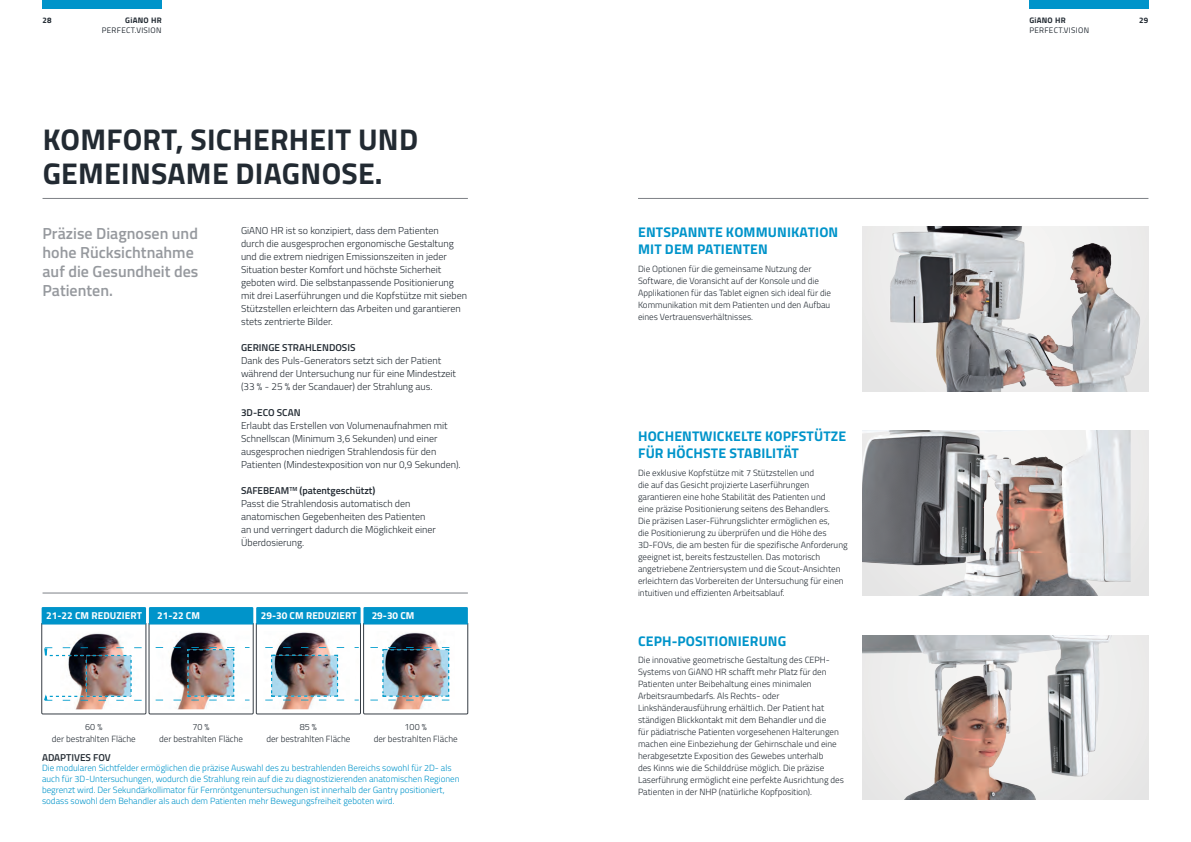
<style>
.page{position:relative;width:1191px;height:842px;background:#fff}
.page>*{position:absolute;margin:0;border:0;box-sizing:border-box;transform-origin:0 0}
._01_titolo{font:700 30px/34px "Titillium";letter-spacing:.01em;color:#222a32}
._02_sottotitolo{font:600 16px/19.2px "Titillium";color:#96999e}
._06_titolo_descrizio{font:700 14px/16.8px "Titillium";letter-spacing:.01em;color:#0094ca}
._03_corpo_testo{font:300 10px/13px "Titillium";color:#222a32}
._03_corpo_testo-2{font:600 10px "Titillium";color:#222a32}
._04_titolo_nota{font:700 10px "Titillium";letter-spacing:.01em;color:#fff}
._07_corpo_testo_desc{font:300 9px/12px "Titillium";color:#222a32}
._05_corpo_testo_nota{font:300 9px/10.8px "Titillium";color:#0094ca}
.t1{font:8px "Titillium";letter-spacing:.04em;color:#222a32}
.t2{font:700 8px "Titillium";letter-spacing:.03em;color:#222a32}
</style>
<div class="page">
<div style="left:1029px;top:0;width:119px;height:9px;background:#0094ca"></div>
<hr style="left:43px;top:198px;width:425px;height:1px;background:#7d8186">
<div style="left:43px;top:0;width:119px;height:9px;background:#0094ca"></div>
<img style="left:863px;top:227px;width:285px;height:164px">
<hr style="left:638px;top:198px;width:510px;height:1px;background:#7d8186">
<div style="left:863px;top:635px;width:285px;height:164px;background:#ecebeb"></div>
<div style="left:863px;top:431px;width:285px;height:164px;background:#eae9e9"></div>
<img style="left:863px;top:431px;width:267px;height:164px">
<img style="left:863px;top:635px;width:247px;height:164px">
<hr style="left:43px;top:593px;width:425px;height:1px;background:#7d8186">
<img style="left:42px;top:607px;width:426px;height:107px">
<p class="t2" style="left:43px;top:14px;width:11px">28</p>
<p class="t2" style="left:125px;top:14px;width:38px">GiANO HR</p>
<p class="t2" style="left:1139px;top:14px;width:11px">29</p>
<p class="t1" style="left:102px;top:24px;width:61px">PERFECT.VISION</p>
<p class="t2" style="left:1029px;top:14px;width:38px">GiANO HR</p>
<p class="t1" style="left:1029px;top:24px;width:61px">PERFECT.VISION</p>
<p class="_01_titolo" style="left:43px;top:121px;width:377px">KOMFORT, SICHERHEIT UND<br>GEMEINSAME DIAGNOSE.</p>
<p class="_02_sottotitolo" style="left:43px;top:223px;width:157px">Präzise Diagnosen und hohe Rücksichtnahme auf die Gesundheit des<br>Patienten.</p>
<p class="_03_corpo_testo" style="left:241px;top:224px;width:228px">GiANO HR ist so konzipiert, dass dem Patienten<br>durch die ausgesprochen ergonomische Gestaltung und die extrem niedrigen Emissionszeiten in jeder Situation bester Komfort und höchste Sicherheit geboten wird. Die selbstanpassende Positionierung mit drei Laserführungen und die Kopfstütze mit sieben Stützstellen erleichtern das Arbeiten und garantieren stets zentrierte Bilder.</p>
<p class="_03_corpo_testo-2" style="left:241px;top:340px;width:116px">GERINGE STRAHLENDOSIS</p>
<p class="_03_corpo_testo" style="left:241px;top:354px;width:217px">Dank des Puls-Generators setzt sich der Patient während der Untersuchung nur für eine Mindestzeit (33 % - 25 % der Scandauer) der Strahlung aus.</p>
<p class="_03_corpo_testo-2" style="left:241px;top:405px;width:61px">3D-ECO SCAN</p>
<p class="_03_corpo_testo" style="left:241px;top:419px;width:221px">Erlaubt das Erstellen von Volumenaufnahmen mit Schnellscan (Minimum 3,6 Sekunden) und einer ausgesprochen niedrigen Strahlendosis für den Patienten (Mindestexposition von nur 0,9 Sekunden).</p>
<p class="_03_corpo_testo-2" style="left:241px;top:483px;width:136px">SAFEBEAM<sup>TM</sup> (patentgeschützt)</p>
<p class="_03_corpo_testo" style="left:241px;top:497px;width:196px">Passt die Strahlendosis automatisch den anatomischen Gegebenheiten des Patienten an und verringert dadurch die Möglichkeit einer Überdosierung.</p>
<p class="_04_titolo_nota" style="left:46px;top:608px;width:97px">21-22 CM REDUZIERT</p>
<p class="_04_titolo_nota" style="left:157px;top:608px;width:44px">21-22 CM</p>
<p class="_04_titolo_nota" style="left:261px;top:608px;width:97px">29-30 CM REDUZIERT</p>
<p class="_04_titolo_nota" style="left:372px;top:608px;width:44px">29-30 CM</p>
<p class="_07_corpo_testo_desc" style="left:52px;top:721px;width:85px;text-align:center">60 %<br>der bestrahlten Fläche</p>
<p class="_07_corpo_testo_desc" style="left:159px;top:721px;width:85px;text-align:center">70 %<br>der bestrahlten Fläche</p>
<p class="_07_corpo_testo_desc" style="left:266px;top:721px;width:85px;text-align:center">85 %<br>der bestrahlten Fläche</p>
<p class="_07_corpo_testo_desc" style="left:374px;top:721px;width:85px;text-align:center">100 %<br>der bestrahlten Fläche</p>
<p class="_03_corpo_testo-2" style="left:42px;top:749px;width:70px">ADAPTIVES FOV</p>
<p class="_05_corpo_testo_nota" style="left:42px;top:762px;width:419px">Die modularen Sichtfelder ermöglichen die präzise Auswahl des zu bestrahlenden Bereichs sowohl für 2D- als auch für 3D-Untersuchungen, wodurch die Strahlung rein auf die zu diagnostizierenden anatomischen Regionen begrenzt wird. Der Sekundärkollimator für Fernröntgenuntersuchungen ist innerhalb der Gantry positioniert, sodass sowohl dem Behandler als auch dem Patienten mehr Bewegungsfreiheit geboten wird.</p>
<p class="_06_titolo_descrizio" style="left:638px;top:223px;width:202px">ENTSPANNTE KOMMUNIKATION<br>MIT DEM PATIENTEN</p>
<p class="_07_corpo_testo_desc" style="left:638px;top:262px;width:195px">Die Optionen für die gemeinsame Nutzung der Software, die Voransicht auf der Konsole und die Applikationen für das Tablet eignen sich ideal für die Kommunikation mit dem Patienten und den Aufbau eines Vertrauensverhältnisses.</p>
<p class="_06_titolo_descrizio" style="left:638px;top:427px;width:210px">HOCHENTWICKELTE KOPFSTÜTZE<br>FÜR HÖCHSTE STABILITÄT</p>
<p class="_07_corpo_testo_desc" style="left:638px;top:466px;width:211px">Die exklusive Kopfstütze mit 7 Stützstellen und<br>die auf das Gesicht projizierte Laserführungen garantieren eine hohe Stabilität des Patienten und<br>eine präzise Positionierung seitens des Behandlers.<br>Die präzisen Laser-Führungslichter ermöglichen es,<br>die Positionierung zu überprüfen und die Höhe des 3D-FOVs, die am besten für die spezifische Anforderung geeignet ist, bereits festzustellen. Das motorisch angetriebene Zentriersystem und die Scout-Ansichten erleichtern das Vorbereiten der Untersuchung für einen intuitiven und effizienten Arbeitsablauf.</p>
<p class="_06_titolo_descrizio" style="left:638px;top:631px;width:150px">CEPH-POSITIONIERUNG</p>
<p class="_07_corpo_testo_desc" style="left:638px;top:654px;width:193px">Die innovative geometrische Gestaltung des CEPH-Systems von GiANO HR schafft mehr Platz für den Patienten unter Beibehaltung eines minimalen Arbeitsraumbedarfs. Als Rechts- oder</p>
<p class="_07_corpo_testo_desc" style="left:638px;top:702px;width:207px">Linkshänderausführung erhältlich. Der Patient hat ständigen Blickkontakt mit dem Behandler und die<br>für pädiatrische Patienten vorgesehenen Halterungen machen eine Einbeziehung der Gehirnschale und eine herabgesetzte Exposition des Gewebes unterhalb<br>des Kinns wie die Schilddrüse möglich. Die präzise Laserführung ermöglicht eine perfekte Ausrichtung des Patienten in der NHP (natürliche Kopfposition).</p>
</div>
